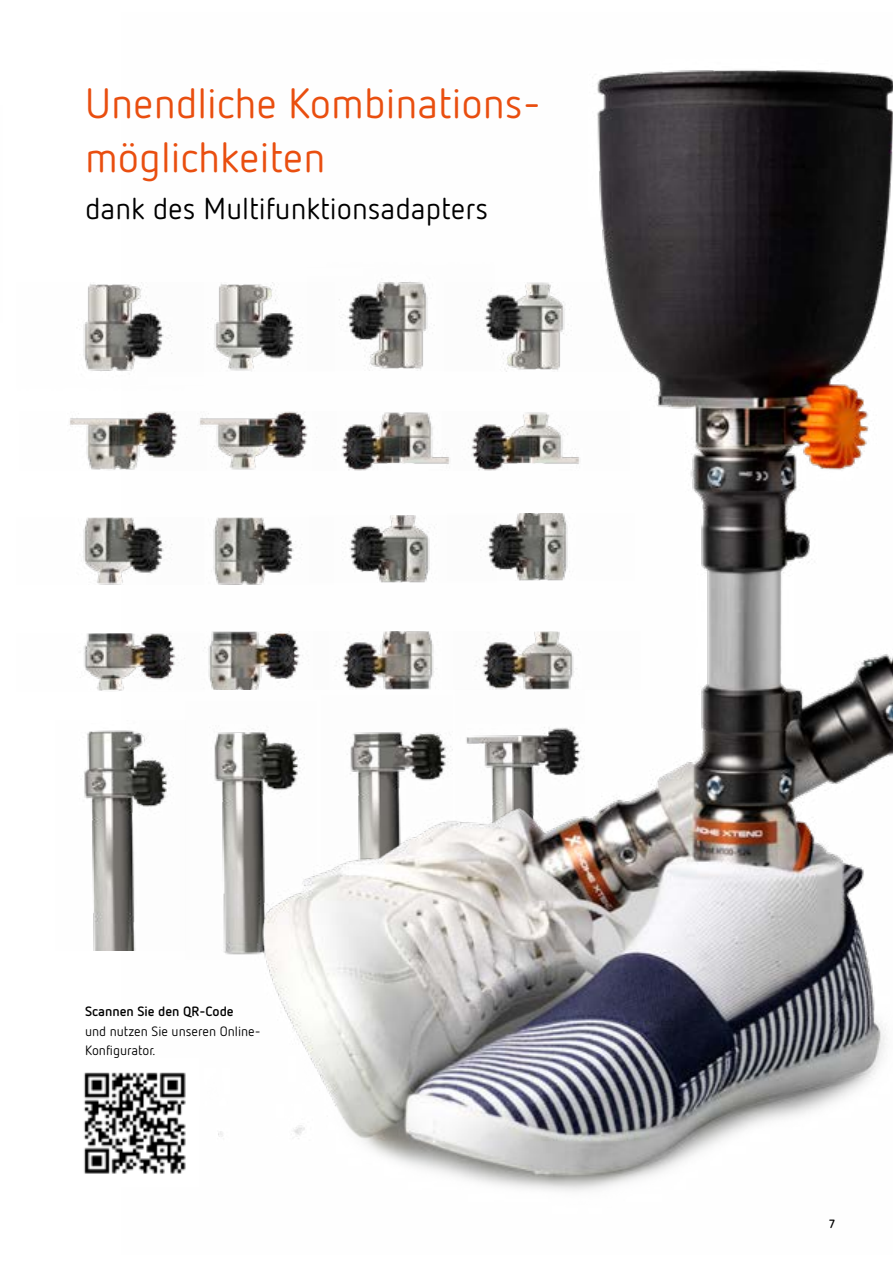
<style>
.page{position:relative;width:893px;height:1263px;background:#fff}
.page>*{position:absolute;margin:0;border:0;box-sizing:border-box;transform-origin:0 0}
.t1{font:42px/54px "Netto OT";color:#e94e0f}
.t2{font:30px "Netto OT";color:#000}
.t3{font:13.5px/19.5px "Netto OT";color:#000}
.t4{font:700 13.5px "Netto OT";color:#000}
.t5{font:700 12px "Netto OT";color:#000}
</style>
<div class="page">
<img style="left:70px;top:413px;width:51px;height:57px">
<img style="left:83px;top:284px;width:38px;height:87px">
<img style="left:83px;top:517px;width:38px;height:67px">
<img style="left:83px;top:633px;width:38px;height:58px">
<img style="left:84px;top:730px;width:37px;height:220px">
<img style="left:121px;top:70px;width:772px;height:1121px">
<img style="left:84px;top:1059px;width:114px;height:127px">
<h1 class="t1" style="left:85px;top:75px;width:457px">Unendliche Kombinations&shy;möglichkeiten</h1>
<h2 class="t2" style="left:85px;top:190px;width:405px">dank des Multifunktionsadapters</h2>
<p class="t4" style="left:85px;top:1003px;width:150px">Scannen Sie den QR-Code</p>
<p class="t3" style="left:85px;top:1021px;width:177px">und nutzen Sie unseren Online-<br>Konfigurator.</p>
<p class="t5" style="left:829px;top:1216px;width:7px">7</p>
</div>
